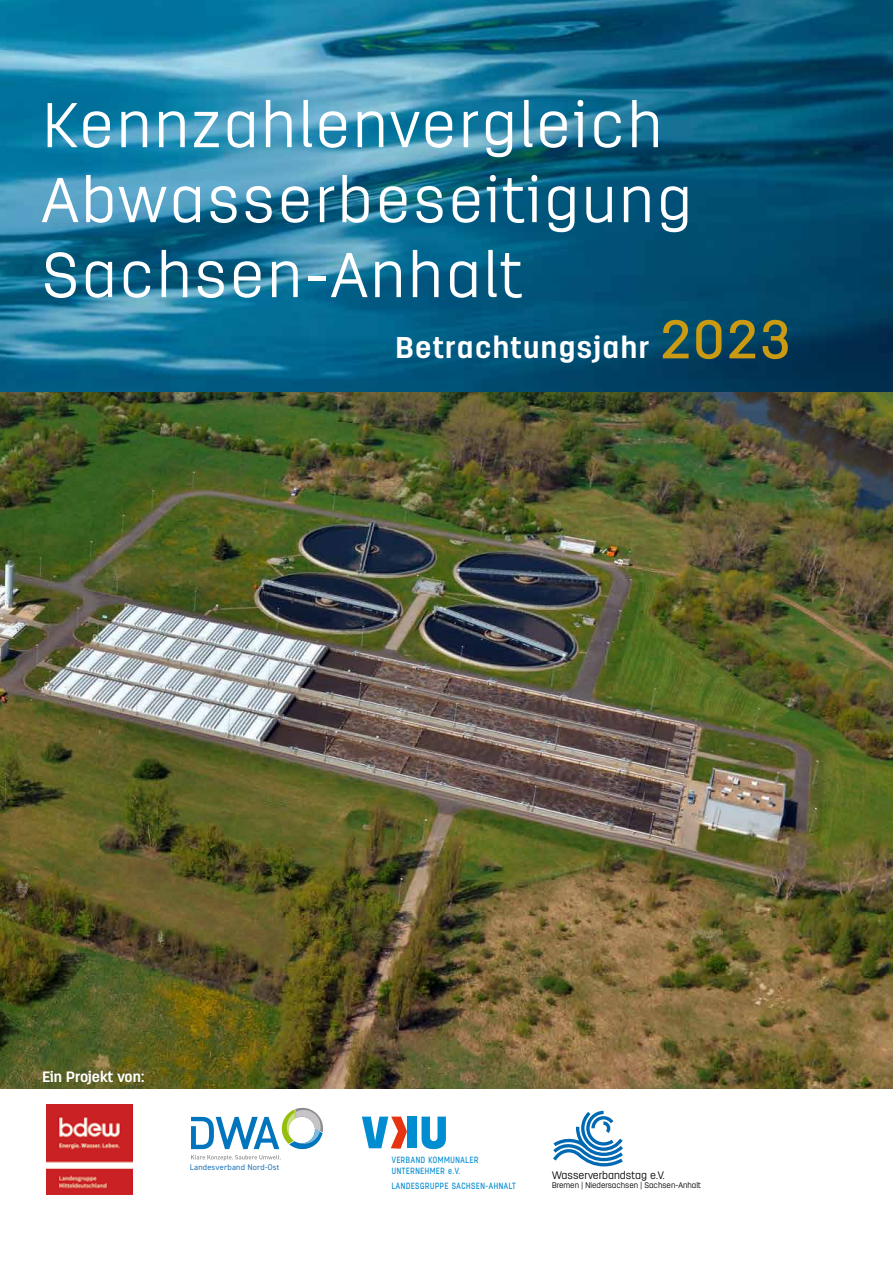
<style>
.page{position:relative;width:893px;height:1263px;background:#fff}
.page>*{position:absolute;margin:0;border:0;box-sizing:border-box;transform-origin:0 0}
.t1{font:300 63px/75px "Antartida";letter-spacing:.05em;color:#fff}
.t2{font:700 30px "Antartida";letter-spacing:.05em;color:#fff}
.t3{font:700 15px "Antartida";color:#fff}
.t4{font:300 10.8px "Antartida";color:#000}
.t5{font:500 9px/10.5px "Antartida";letter-spacing:.09em;color:#008bd2;scale:.8 1}
.t6{font:8.25px "DIN2014";letter-spacing:.02em;color:#1e73ba}
.t7{font:300 8.1px "Antartida";color:#000}
.s1{font-weight:500;font-size:54px;color:#ca9a12}
</style>
<div class="page">
<img style="left:0;top:391px;width:893px;height:698px">
<img style="left:0;top:0;width:893px;height:391px">
<svg style="left:553px;top:1111px;width:70px;height:55px"></svg>
<svg style="left:191px;top:1107px;width:132px;height:54px"></svg>
<svg style="left:422px;top:1116px;width:24px;height:33px"></svg>
<div style="left:407px;top:1116px;width:9px;height:32px;background:#008cd1"></div>
<svg style="left:362px;top:1116px;width:45px;height:33px"></svg>
<img style="left:47px;top:1105px;width:85px;height:90px">
<h1 class="t1" style="left:42px;top:89px;width:651px">Kennzahlenvergleich<br>Abwasserbeseitigung<br>Sachsen-Anhalt</h1>
<h2 class="t2" style="left:396px;top:331px;width:396px">Betrachtungsjahr <span class="s1">2023</span></h2>
<h3 class="t3" style="left:43px;top:1068px;width:103px">Ein Projekt von:</h3>
<p class="t6" style="left:190px;top:1162px;width:91px">Landesverband Nord-Ost</p>
<p class="t5" style="left:392px;top:1155px;width:110px">VERBAND KOMMUNALER<br>UNTERNEHMER e.V.</p>
<p class="t5" style="left:392px;top:1180px;width:156px">LANDESGRUPPE SACHSEN-AHNALT</p>
<p class="t4" style="left:552px;top:1169px;width:114px">Wasserverbandstag e.V.</p>
<p class="t7" style="left:552px;top:1181px;width:150px">Bremen | Niedersachsen | Sachsen-Anhalt</p>
</div>
